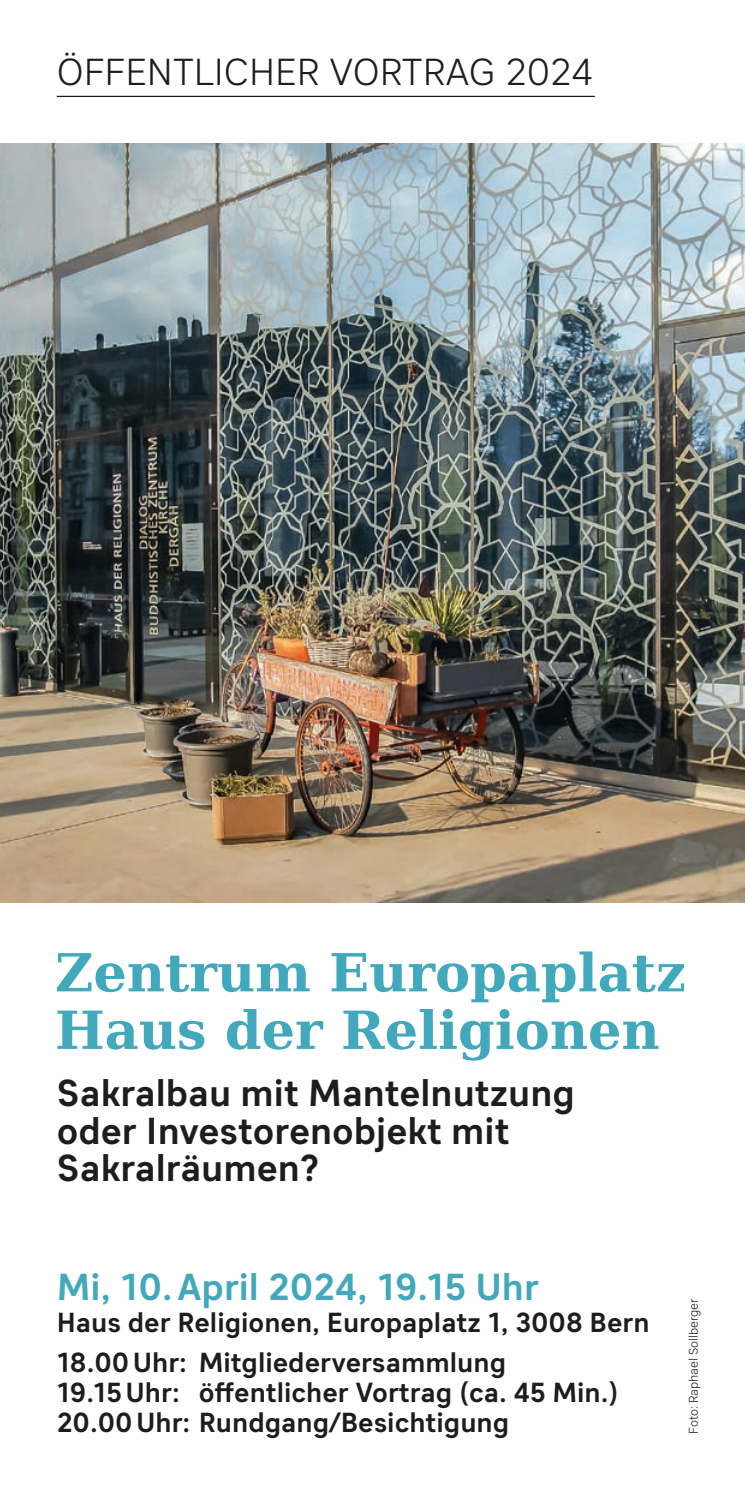
<style>
.page{position:relative;width:745px;height:1489px;background:#fff}
.page>*{position:absolute;margin:0;border:0;box-sizing:border-box;transform-origin:0 0}
.t1{font:700 52.5px/57.5px "DejaVu Serif";color:#42a8bc}
.t2{font:700 37.5px "Sebino";color:#1d1d1b}
.t3{font:700 37.5px "Sebino";color:#42a8bc}
.t4{font:300 37.5px "Sebino";color:#1d1d1b}
.t5{font:700 27.5px/40px "Sebino";color:#1d1d1b}
.t6{font:300 12.5px "Sebino";color:#1d1d1b}
</style>
<div class="page">
<hr style="left:57px;top:96px;width:537px;height:1px;background:#1d1d1b">
<img style="left:0;top:144px;width:744px;height:758px">
<p class="t4" style="left:57px;top:52px;width:537px">ÖFFENTLICHER VORTRAG 2024</p>
<p class="t1" style="left:55px;top:942px;width:632px">Zentrum Europaplatz<br>Haus der Religionen</p>
<p class="t2" style="left:57px;top:1072px;width:519px">Sakralbau mit Mantelnutzung</p>
<p class="t2" style="left:57px;top:1109px;width:454px">oder Investorenobjekt mit</p>
<p class="t2" style="left:57px;top:1147px;width:264px">Sakralräumen?</p>
<p class="t3" style="left:57px;top:1265px;width:483px">Mi, 10.April 2024, 19.15 Uhr</p>
<p class="t5" style="left:57px;top:1303px;width:594px">Haus der Religionen, Europaplatz 1, 3008 Bern<br>18.00Uhr: Mitgliederversammlung</p>
<p class="t5" style="left:57px;top:1373px;width:563px">19.15Uhr: öffentlicher Vortrag (ca. 45 Min.)</p>
<p class="t5" style="left:57px;top:1403px;width:453px">20.00Uhr: Rundgang/Besichtigung</p>
<p class="t6" style="left:686px;top:1433px;width:137px;rotate:-90deg">Foto: Raphael Sollberger</p>
</div>
